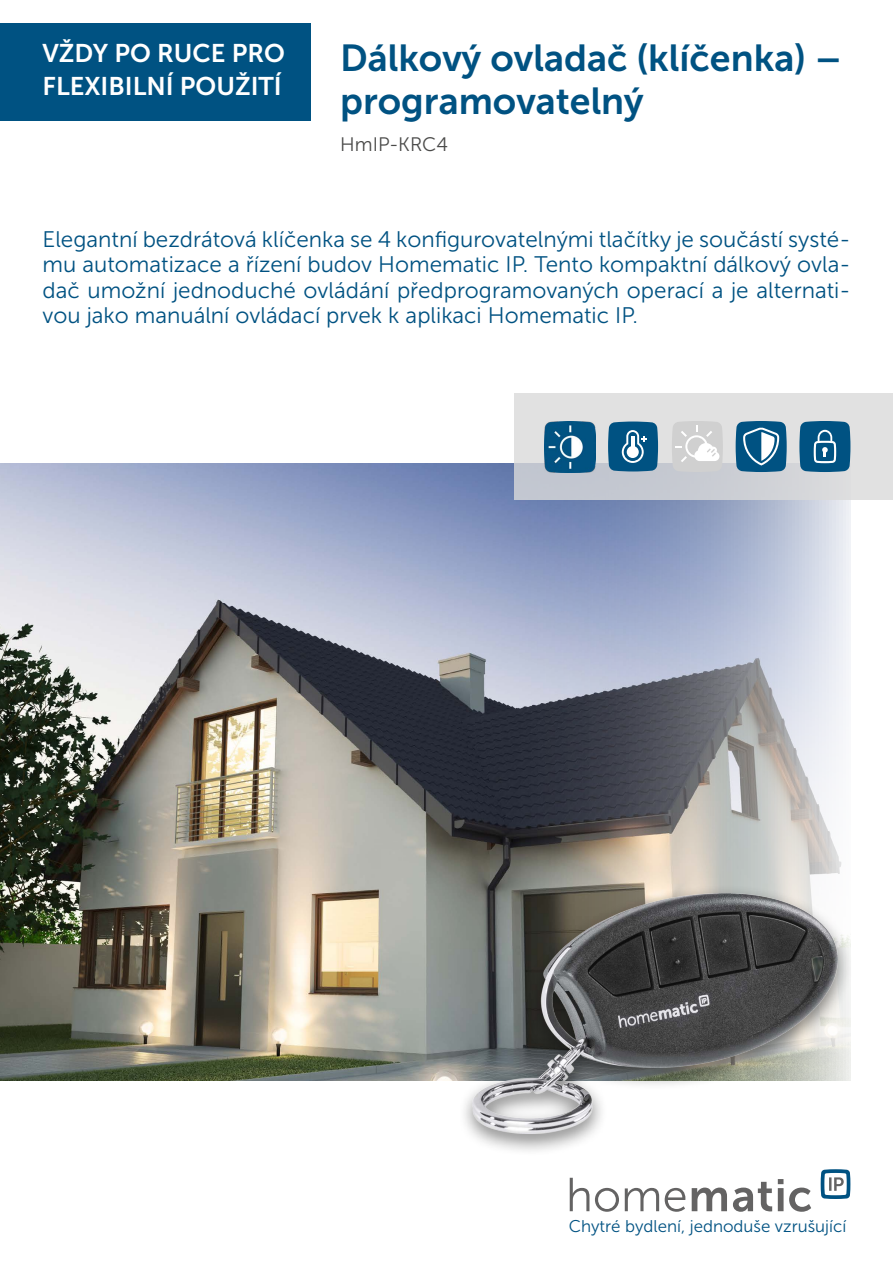
<style>
.page{position:relative;width:893px;height:1263px;background:#fff}
.page>*{position:absolute;margin:0;border:0;box-sizing:border-box;transform-origin:0 0}
.t1{font:37.5px/43.5px "Museo Sans 700";color:#005282}
.t2{font:25.5px/33px "Museo Sans 700";color:#fff}
.t3{font:22.5px/25.5px "Museo Sans 300";color:#005282;text-align:justify}
.t4{font:19.5px "Museo Sans 300";color:#4a4a49}
.t5{font:16.95px "Museo Sans 300";color:#005282}
</style>
<div class="page">
<img style="left:0;top:463px;width:850px;height:617px">
<div style="left:0;top:23px;width:310px;height:98px;background:#005282"></div>
<svg style="left:514px;top:393px;width:379px;height:107px;background:#d7d9db"></svg>
<img style="left:544px;top:421px;width:51px;height:51px">
<svg style="left:608px;top:421px;width:50px;height:50px;background:#286d95"></svg>
<hr style="left:631px;top:436px;width:4px;height:12px;background:#fff">
<svg style="left:736px;top:421px;width:51px;height:51px;background:#39789d"></svg>
<svg style="left:672px;top:421px;width:51px;height:51px"></svg>
<svg style="left:799px;top:421px;width:51px;height:51px;background:#226992"></svg>
<svg style="left:570px;top:1178px;width:241px;height:34px"></svg>
<svg style="left:821px;top:1169px;width:29px;height:30px"></svg>
<div style="left:457px;top:884px;width:397px;height:273px;background:#000;opacity:.5"></div>
<img style="left:473px;top:893px;width:365px;height:241px">
<p class="t2" style="left:43px;top:36px;width:244px">VŽDY PO RUCE PRO<br>FLEXIBILNÍ POUŽITÍ</p>
<h1 class="t1" style="left:340px;top:36px;width:503px">Dálkový ovladač (klíčenka) – programovatelný</h1>
<p class="t4" style="left:340px;top:134px;width:109px">HmIP-KRC4</p>
<p class="t3" style="left:43px;top:226px;width:809px">Elegantní bezdrátová klíčenka se 4 konfigurovatelnými tlačítky je součástí systé&shy;mu automatizace a řízení budov Homematic IP. Tento kompaktní dálkový ovla&shy;dač umožní jednoduché ovládání předprogramovaných operací a je alternati&shy;vou jako manuální ovládací prvek k aplikaci Homematic IP.</p>
<p class="t5" style="left:569px;top:1217px;width:279px">Chytré bydlení, jednoduše vzrušující</p>
</div>
